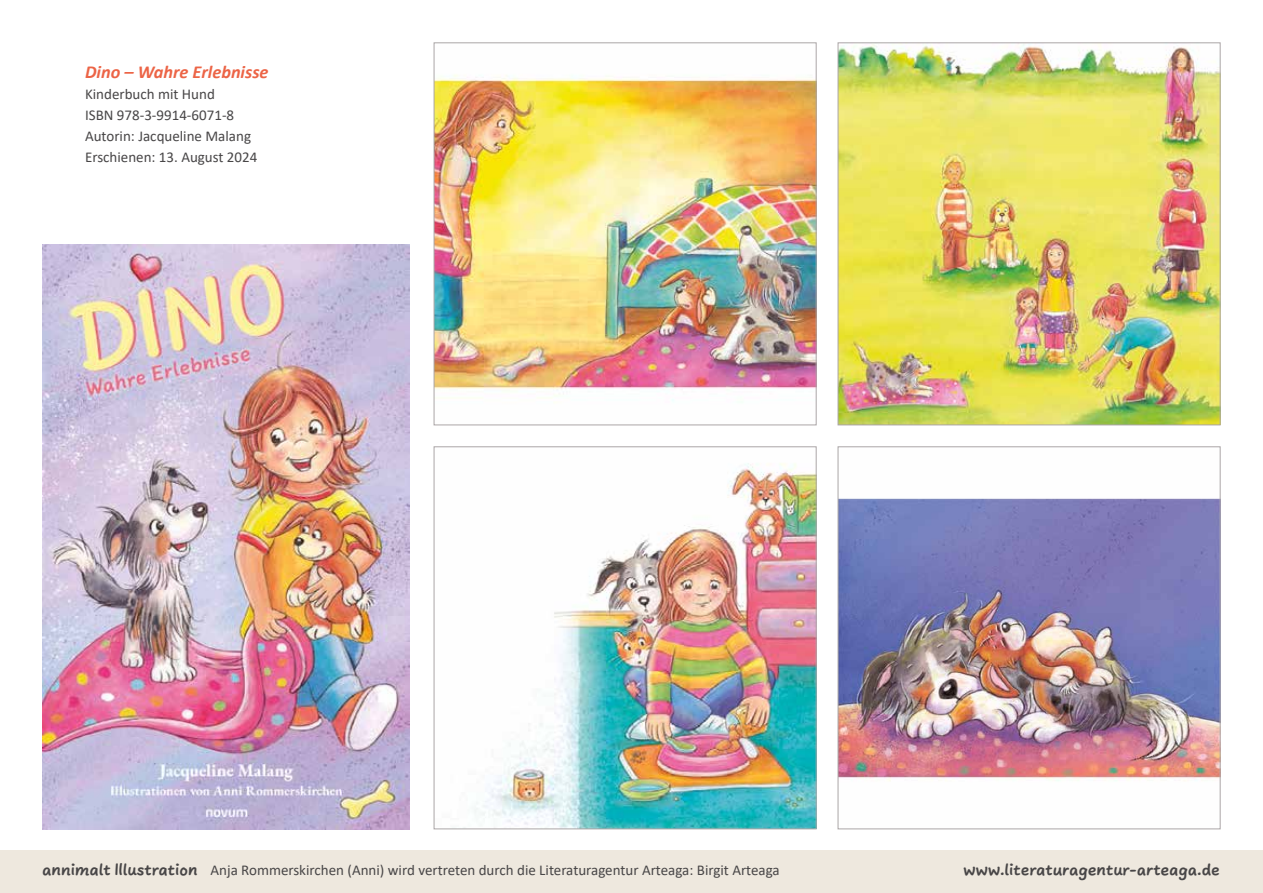
<style>
.page{position:relative;width:1263px;height:893px;background:#fff}
.page>*{position:absolute;margin:0;border:0;box-sizing:border-box;transform-origin:0 0}
.t1{font:700 18.3px "Uberhand Text Pro";color:#484647}
.t2{font:italic 700 18.3px "Calibri";color:#ec6446}
.t3{font:15px/21px "Calibri";color:#484647}
.s1{font-family:"Uberhand Text Pro";font-weight:700;font-size:18.3px}
</style>
<div class="page">
<div style="left:0;top:850px;width:1263px;height:43px;background:#eee8de"></div>
<img style="left:840px;top:45px;width:378px;height:378px">
<div style="left:838px;top:43px;width:382px;height:382px;border:1px solid #aba6a7"></div>
<img style="left:43px;top:244px;width:367px;height:585px">
<img style="left:840px;top:498px;width:378px;height:283px">
<div style="left:838px;top:446px;width:382px;height:383px;border:1px solid #aba6a7"></div>
<img style="left:436px;top:74px;width:378px;height:327px">
<div style="left:434px;top:43px;width:382px;height:382px;border:1px solid #aba6a7"></div>
<img style="left:474px;top:463px;width:340px;height:364px">
<div style="left:434px;top:446px;width:382px;height:383px;border:1px solid #aba6a7"></div>
<p class="t2" style="left:85px;top:58px;width:185px">Dino – Wahre Erlebnisse</p>
<p class="t3" style="left:85px;top:83px;width:174px">Kinderbuch mit Hund<br>ISBN 978-3-9914-6071-8<br>Autorin: Jacqueline Malang<br>Erschienen: 13. August 2024</p>
<p class="t3" style="left:43px;top:859px;width:739px"><span class="s1">annimalt Illustration</span> Anja Rommerskirchen (Anni) wird vertreten durch die Literaturagentur Arteaga: Birgit Arteaga</p>
<p class="t1" style="left:963px;top:856px;width:258px">www.literaturagentur-arteaga.de</p>
</div>
